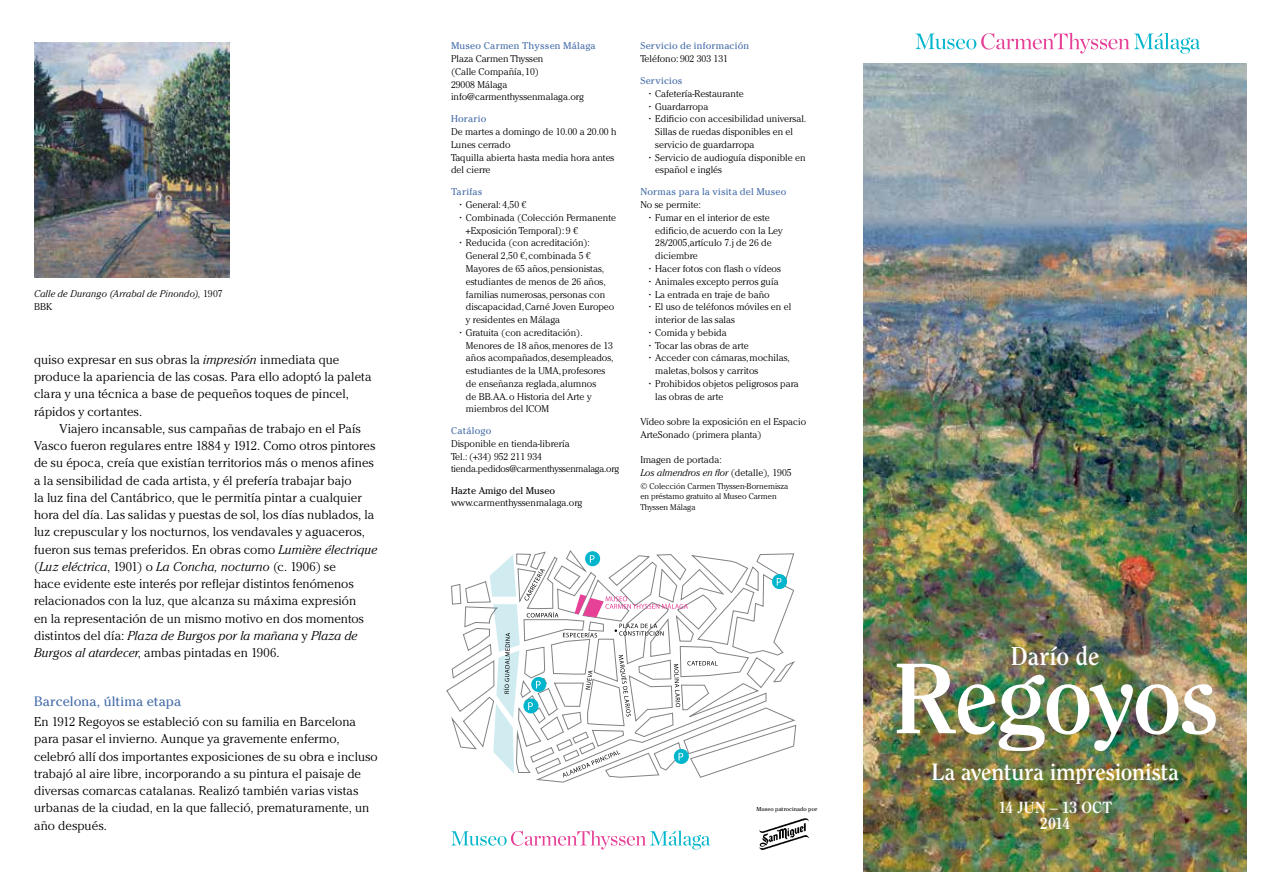
<style>
.page{position:relative;width:1268px;height:893px;background:#fff}
.page>*{position:absolute;margin:0;border:0;box-sizing:border-box;transform-origin:0 0}
.t1{font:700 99.3px "Clearface Std";letter-spacing:-.025em;color:#fff}
.t2{font:700 25.65px "Clearface Std";letter-spacing:-.01em;color:#fff}
.t3{font:700 23.4px "Clearface Std";letter-spacing:-.01em;color:#fff}
.t4{font:700 16.05px/16px "Clearface Std";letter-spacing:-.005em;color:#fff;text-align:center}
.t5{font:13.5px "Cheltenham Std";letter-spacing:.005em;color:#446ca9}
.t6{font:300 12.75px/17.2px "Cheltenham Std";letter-spacing:.005em;color:#000}
.t7{font:300 9.75px/12.8px "Cheltenham Std";color:#000}
.t8{font:9.75px "Cheltenham Std";letter-spacing:.02em;color:#446ca9}
.t9{font:300 9.75px/12.8px "Cheltenham Std";letter-spacing:-.02em;color:#000}
.t10{font:italic 300 9.75px/12.8px "Cheltenham Std";letter-spacing:.015em;color:#000}
.t11{font:9.75px "Cheltenham Std";color:#000}
.t12{font:300 8.25px/10.5px "Cheltenham Std";color:#000}
.t13{font:5.7px "Cheltenham Std";color:#000}
.s1{font-style:normal}
.s2{font-style:italic}
</style>
<div class="page">
<img style="left:759px;top:819px;width:49px;height:30px">
<svg style="left:451px;top:831px;width:259px;height:18px"></svg>
<img style="left:863px;top:64px;width:383px;height:808px">
<svg style="left:915px;top:33px;width:284px;height:21px"></svg>
<img style="left:34px;top:42px;width:196px;height:236px">
<svg style="left:446px;top:553px;width:350px;height:230px"></svg>
<svg style="left:770px;top:553px;width:18px;height:37px"></svg>
<svg style="left:487px;top:550px;width:230px;height:228px"></svg>
<div style="left:491px;top:597px;width:27px;height:7px;background:#fff"></div>
<p class="t10" style="left:34px;top:288px;width:190px">Calle de Durango (Arrabal de Pinondo), <span class="s1">1907<br>BBK</span></p>
<h3 class="t6" style="left:34px;top:351px;width:339px">quiso expresar en sus obras la <span class="s2">impresión</span> inmediata que produce la apariencia de las cosas. Para ello adoptó la paleta clara y una técnica a base de pequeños toques de pincel, rápidos y cortantes.</h3>
<p class="t6" style="left:34px;top:420px;width:345px;text-indent:26px">Viajero incansable, sus campañas de trabajo en el País Vasco fueron regulares entre 1884 y 1912. Como otros pintores de su época, creía que existían territorios más o menos afines a la sensibilidad de cada artista, y él prefería trabajar bajo<br>la luz fina del Cantábrico, que le permitía pintar a cualquier hora del día. Las salidas y puestas de sol, los días nublados, la luz crepuscular y los nocturnos, los vendavales y aguaceros, fueron sus temas preferidos. En obras como <span class="s2">Lumière électrique </span>(<span class="s2">Luz eléctrica</span>, 1901) o <span class="s2">La Concha, nocturno</span> (c. 1906) se<br>hace evidente este interés por reflejar distintos fenómenos relacionados con la luz, que alcanza su máxima expresión<br>en la representación de un mismo motivo en dos momentos distintos del día: <span class="s2">Plaza de Burgos por la mañana</span> y <span class="s2">Plaza de Burgos al atardecer</span>, ambas pintadas en 1906.</p>
<h3 class="t5" style="left:34px;top:693px;width:148px">Barcelona, última etapa</h3>
<p class="t6" style="left:34px;top:713px;width:345px">En 1912 Regoyos se estableció con su familia en Barcelona para pasar el invierno. Aunque ya gravemente enfermo, celebró allí dos importantes exposiciones de su obra e incluso trabajó al aire libre, incorporando a su pintura el paisaje de diversas comarcas catalanas. Realizó también varias vistas urbanas de la ciudad, en la que falleció, prematuramente, un año después.</p>
<p class="t8" style="left:451px;top:40px;width:146px">Museo Carmen Thyssen Málaga</p>
<p class="t7" style="left:451px;top:52px;width:134px">Plaza Carmen Thyssen<br>(Calle Compañía, 10)<br>29008 Málaga info@carmenthyssenmalaga.org</p>
<p class="t8" style="left:451px;top:113px;width:37px">Horario</p>
<p class="t7" style="left:451px;top:125px;width:167px">De martes a domingo de 10.00 a 20.00 h<br>Lunes cerrado<br>Taquilla abierta hasta media hora antes del cierre</p>
<p class="t8" style="left:451px;top:186px;width:33px">Tarifas</p>
<p class="t7" style="left:459px;top:198px;width:68px">• General: 4,50 €</p>
<p class="t7" style="left:466px;top:211px;width:152px;text-indent:-6px">• Combinada (Colección Permanente +Exposición Temporal): 9 €</p>
<p class="t7" style="left:466px;top:237px;width:150px;text-indent:-6px">• Reducida (con acreditación):<br>General 2,50 €,combinada 5 €<br>Mayores de 65 años,pensionistas, estudiantes de menos de 26 años, familias numerosas, personas con discapacidad, Carné Joven Europeo y residentes en Málaga</p>
<p class="t7" style="left:466px;top:326px;width:149px;text-indent:-6px">• Gratuita (con acreditación).<br>Menores de 18 años, menores de 13 años acompañados, desempleados, estudiantes de la UMA, profesores de enseñanza reglada, alumnos<br>de BB.AA. o Historia del Arte y miembros del ICOM</p>
<p class="t8" style="left:451px;top:425px;width:42px">Catálogo</p>
<p class="t9" style="left:451px;top:437px;width:169px">Disponible en tienda-librería<br>Tel.: (+34) 952 211 934 tienda.pedidos@carmenthyssenmalaga.org</p>
<p class="t11" style="left:451px;top:485px;width:106px">Hazte Amigo del Museo</p>
<p class="t7" style="left:451px;top:497px;width:133px">www.carmenthyssenmalaga.org</p>
<p class="t8" style="left:640px;top:40px;width:110px">Servicio de información</p>
<p class="t7" style="left:640px;top:52px;width:89px">Teléfono: 902 303 131</p>
<p class="t8" style="left:640px;top:75px;width:44px">Servicios</p>
<p class="t7" style="left:648px;top:87px;width:96px">• Cafetería-Restaurante</p>
<p class="t7" style="left:648px;top:100px;width:61px">• Guardarropa</p>
<p class="t7" style="left:655px;top:113px;width:152px;text-indent:-6px">• Edificio con accesibilidad universal.<br>Sillas de ruedas disponibles en el servicio de guardarropa</p>
<p class="t7" style="left:655px;top:151px;width:152px;text-indent:-6px">• Servicio de audioguía disponible en español e inglés</p>
<p class="t8" style="left:640px;top:186px;width:148px">Normas para la visita del Museo</p>
<p class="t7" style="left:640px;top:198px;width:62px">No se permite:</p>
<p class="t7" style="left:655px;top:211px;width:129px;text-indent:-6px">• Fumar en el interior de este edificio,de acuerdo con la Ley<br>28/2005,artículo 7.j de 26 de diciembre</p>
<p class="t7" style="left:648px;top:262px;width:133px">• Hacer fotos con flash o vídeos</p>
<p class="t7" style="left:648px;top:275px;width:131px">• Animales excepto perros guía</p>
<p class="t7" style="left:648px;top:288px;width:122px">• La entrada en traje de baño</p>
<p class="t7" style="left:655px;top:300px;width:137px;text-indent:-6px">• El uso de teléfonos móviles en el interior de las salas</p>
<p class="t7" style="left:648px;top:326px;width:79px">• Comida y bebida</p>
<p class="t7" style="left:648px;top:339px;width:101px">• Tocar las obras de arte</p>
<p class="t7" style="left:655px;top:351px;width:136px;text-indent:-6px">• Acceder con cámaras,mochilas, maletas, bolsos y carritos</p>
<p class="t7" style="left:655px;top:377px;width:145px;text-indent:-6px">• Prohibidos objetos peligrosos para las obras de arte</p>
<p class="t7" style="left:640px;top:415px;width:167px">Vídeo sobre la exposición en el Espacio<br>ArteSonado (primera planta)</p>
<p class="t7" style="left:640px;top:453px;width:153px">Imagen de portada:<br><span class="s2">Los almendros en flor</span> (detalle)<span class="s2">,</span> 1905</p>
<p class="t12" style="left:640px;top:481px;width:149px">© Colección Carmen Thyssen-Bornemisza en préstamo gratuito al Museo Carmen<br>Thyssen Málaga</p>
<p class="t13" style="left:756px;top:806px;width:62px">Museo patrocinado por</p>
<h2 class="t2" style="left:1010px;top:640px;width:90px">Darío de</h2>
<h1 class="t1" style="left:891px;top:639px;width:328px">Regoyos</h1>
<h3 class="t3" style="left:931px;top:758px;width:249px">La aventura impresionista</h3>
<h3 class="t4" style="left:998px;top:799px;width:115px">14 jun – 13 oct<br>2014</h3>
</div>
